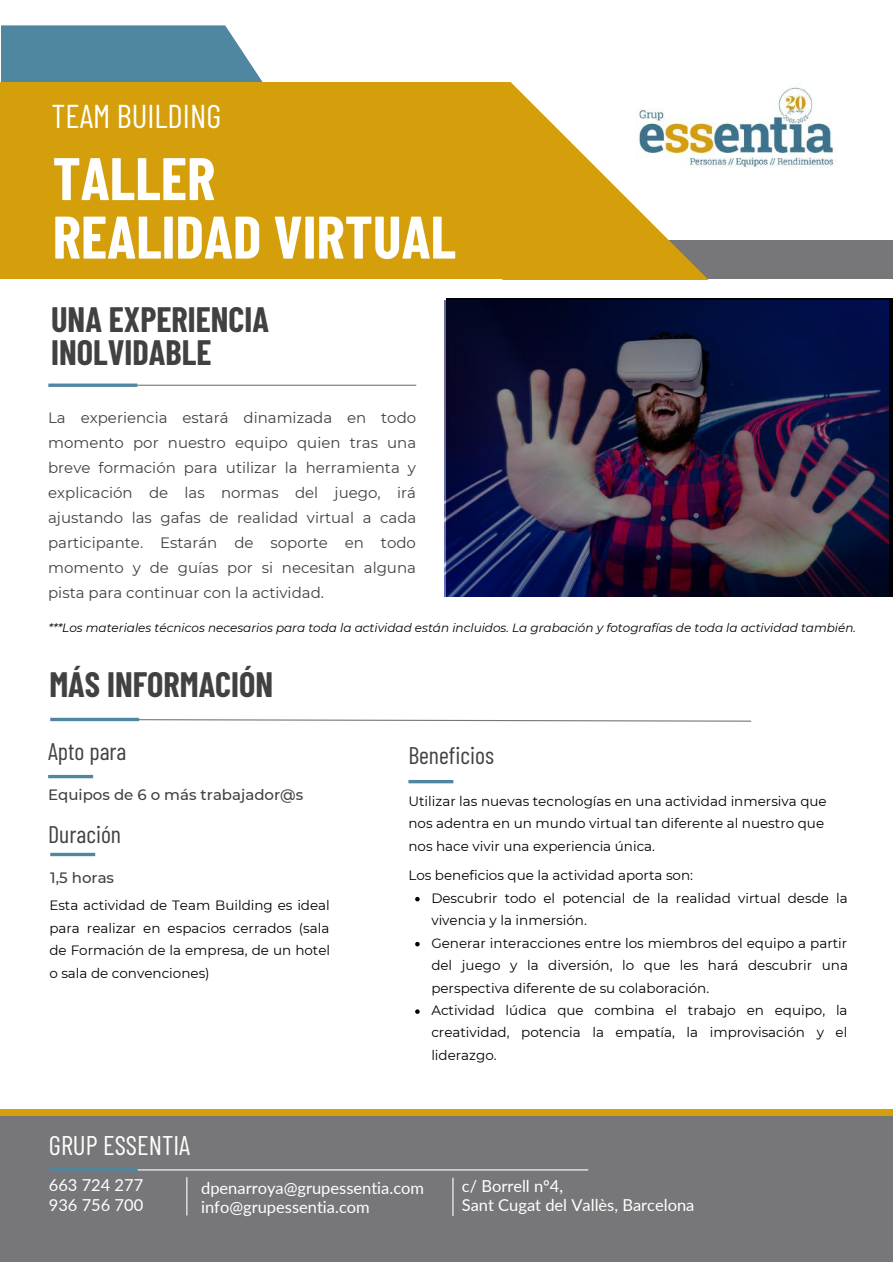
<style>
.page{position:relative;width:893px;height:1264px;background:#fff}
.page>*{position:absolute;margin:0;border:0;box-sizing:border-box;transform-origin:0 0}
.t1{font:700 60px/58.5px "Barlow Condensed";color:#fff}
.t2{font:700 34.5px/33.8px "Barlow Condensed";color:#414042}
.t3{font:33px "Barlow Condensed";color:#fff}
.t4{font:27px "Barlow Condensed";color:#fff}
.t5{font:24px "Barlow Condensed";color:#414042}
.t6{font:16.5px/19.2px "Lato";color:#fff}
.t7{font:15px/25px "Montserrat";color:#414042;text-align:justify}
.t8{font:500 15px "Montserrat";color:#414042}
.t9{font:13.5px/22.5px "Montserrat";color:#000}
.t10{font:italic 12px "Montserrat";color:#000}
</style>
<div class="page">
<div style="left:1px;top:241px;width:891px;height:38px;background:#77777a"></div>
<svg style="left:1px;top:25px;width:262px;height:57px;background:#5d8fa7"></svg>
<div style="left:1px;top:82px;width:508px;height:197px;background:#d49f0b"></div>
<hr style="left:48px;top:384px;width:368px;height:2px;background:#77777a">
<svg style="left:48px;top:383px;width:89px;height:4px"></svg>
<hr style="left:48px;top:775px;width:45px;height:3px;background:#4f86a0">
<img style="left:713px;top:86px;width:123px;height:82px">
<svg style="left:52px;top:718px;width:700px;height:4px"></svg>
<svg style="left:50px;top:717px;width:89px;height:4px"></svg>
<svg style="left:50px;top:852px;width:45px;height:4px"></svg>
<hr style="left:408px;top:780px;width:45px;height:3px;background:#4f86a0">
<div style="left:0;top:1112px;width:892px;height:149px;background:#77777a"></div>
<div style="left:0;top:1108px;width:892px;height:7px;background:#d49f0b"></div>
<hr style="left:51px;top:1169px;width:537px;height:1px;background:#fff">
<hr style="left:49px;top:1168px;width:89px;height:3px;background:#4f86a0">
<hr style="left:186px;top:1177px;width:1px;height:38px;background:#fff">
<hr style="left:452px;top:1177px;width:1px;height:38px;background:#fff">
<svg style="left:509px;top:82px;width:204px;height:197px"></svg>
<img style="left:444px;top:300px;width:444px;height:297px">
<svg style="left:415px;top:896px;width:4px;height:5px"></svg>
<svg style="left:415px;top:941px;width:4px;height:5px"></svg>
<svg style="left:415px;top:1009px;width:4px;height:4px"></svg>
<h3 class="t3" style="left:52px;top:95px;width:171px">TEAM BUILDING</h3>
<h1 class="t1" style="left:53px;top:147px;width:405px">TALLER<br>REALIDAD VIRTUAL</h1>
<h2 class="t2" style="left:51px;top:301px;width:219px">UNA EXPERIENCIA<br>INOLVIDABLE</h2>
<p class="t7" style="left:48px;top:405px;width:370px">La experiencia estará dinamizada en todo momento por nuestro equipo quien tras una breve formación para utilizar la herramienta y explicación de las normas del juego, irá ajustando las gafas de realidad virtual a cada participante. Estarán de soporte en todo momento y de guías por si necesitan alguna pista para continuar con la actividad.</p>
<p class="t10" style="left:48px;top:620px;width:809px">***Los materiales técnicos necesarios para toda la actividad están incluidos. La grabación y fotografías de toda la actividad también.</p>
<h2 class="t2" style="left:49px;top:666px;width:225px">MÁS INFORMACIÓN</h2>
<h3 class="t5" style="left:48px;top:736px;width:80px">Apto para</h3>
<p class="t8" style="left:48px;top:785px;width:256px">Equipos de 6 o más trabajador@s</p>
<h3 class="t5" style="left:48px;top:818px;width:74px">Duración</h3>
<p class="t8" style="left:50px;top:868px;width:65px">1,5 horas</p>
<p class="t9" style="left:49px;top:894px;width:282px;text-align:justify">Esta actividad de Team Building es ideal para realizar en espacios cerrados (sala de Formación de la empresa, de un hotel o sala de convenciones)</p>
<h3 class="t4" style="left:49px;top:1127px;width:143px">GRUP ESSENTIA</h3>
<h3 class="t5" style="left:408px;top:739px;width:87px">Beneficios</h3>
<p class="t9" style="left:408px;top:789px;width:420px">Utilizar las nuevas tecnologías en una actividad inmersiva que nos adentra en un mundo virtual tan diferente al nuestro que nos hace vivir una experiencia única.</p>
<p class="t9" style="left:408px;top:864px;width:286px">Los beneficios que la actividad aporta son:</p>
<p class="t9" style="left:431px;top:886px;width:418px">Descubrir todo el potencial de la realidad virtual desde la vivencia y la inmersión.<br>Generar interacciones entre los miembros del equipo a partir del juego y la diversión, lo que les hará descubrir una perspectiva diferente de su colaboración.<br>Actividad lúdica que combina el trabajo en equipo, la creatividad, potencia la empatía, la improvisación y el liderazgo.</p>
<p class="t6" style="left:49px;top:1175px;width:96px">663 724 277<br>936 756 700</p>
<p class="t6" style="left:201px;top:1177px;width:224px">dpenarroya@grupessentia.com</p>
<p class="t6" style="left:201px;top:1196px;width:170px">info@grupessentia.com</p>
<p class="t6" style="left:462px;top:1175px;width:234px">c/ Borrell nº4,<br>Sant Cugat del Vallès, Barcelona</p>
</div>
